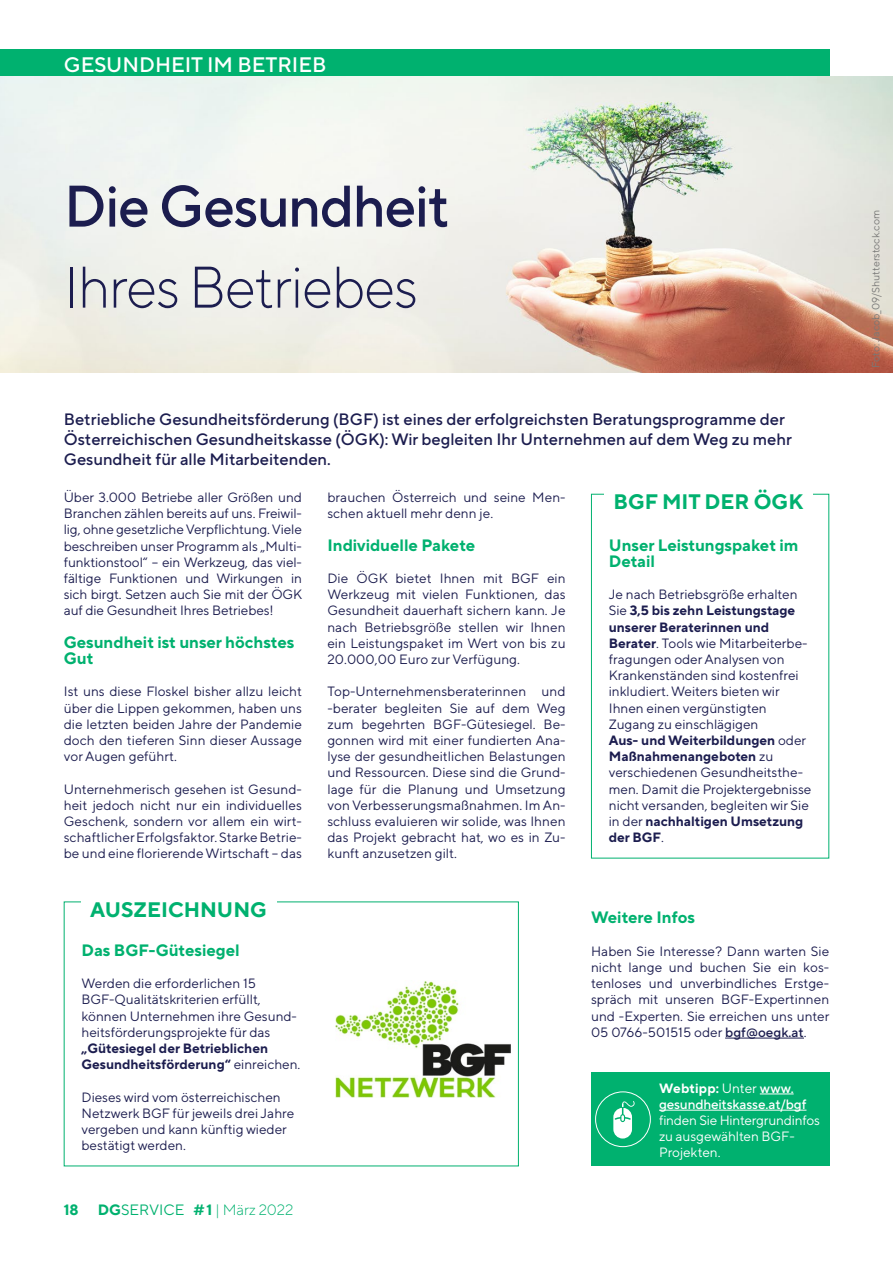
<style>
.page{position:relative;width:893px;height:1263px;background:#fff}
.page>*{position:absolute;margin:0;border:0;box-sizing:border-box;transform-origin:0 0}
.Ueberschrift_1_HL_GiB_H1{font:300 58.5px/81px "TT Norms Pro";letter-spacing:-.025em;color:#1c1d4f}
.HL-Kasten_HL-Kasten_H2{font:700 21px "TT Norms Pro";color:#00b16f}
.t1{font:500 21px "TT Norms Pro";color:#fff}
.Einleitung_Einleitung_P{font:500 16.5px/19.8px "TT Norms Pro";color:#1c1d4f}
.Zwischentitel_ZT-H2{font:700 16.5px/16.2px "TT Norms Pro";color:#00b16f}
.Zwischentitel_ZT-H3{font:700 16.5px/16.2px "TT Norms Pro";color:#00b16f}
.t2{font:300 15px "TT Norms Pro";color:#00b16f}
.t3{font:700 15px "TT Norms Pro";color:#00b16f}
.Lauftext_LT_Blocksatz_P{font:13.5px/16.2px "TT Norms Pro";letter-spacing:.005em;color:#1c1d4f;text-align:justify}
.Lauftext_LT_libu_P{font:13.5px/16.2px "TT Norms Pro";color:#1c1d4f}
.Lauftext_LT_AP-Web_P{font:13.5px/16.2px "TT Norms Pro";letter-spacing:-.01em;color:#fff}
.t4{font:10.5px "TT Norms Pro";color:#787877}
.s1{font-weight:500}
.s2{font-weight:700}
.s3{font-weight:400}
</style>
<div class="page">
<div style="left:0;top:49px;width:829px;height:32px;background:#00b16f"></div>
<img style="left:336px;top:981px;width:174px;height:117px">
<img style="left:0;top:77px;width:893px;height:295px">
<div style="left:591px;top:494px;width:238px;height:364px;border:1px solid #00b16f"></div>
<div style="left:604px;top:489px;width:208px;height:26px;background:#fff"></div>
<hr style="left:725px;top:1038px;width:79px;height:1px;background:#1c1d4f">
<div style="left:591px;top:1072px;width:238px;height:94px;background:#00b16f"></div>
<hr style="left:760px;top:1093px;width:34px;height:1px;background:#fff">
<hr style="left:659px;top:1110px;width:147px;height:1px;background:#fff">
<div style="left:595px;top:1091px;width:56px;height:56px;border:1px solid #fff;border-radius:50%"></div>
<svg style="left:613px;top:1101px;width:22px;height:37px"></svg>
<h2 class="t1" style="left:64px;top:51px;width:264px">GESUNDHEIT IM BETRIEB</h2>
<h1 class="Ueberschrift_1_HL_GiB_H1" style="left:64px;top:164px;width:388px"><span class="s1">Die Gesundheit<br></span>Ihres Betriebes</h1>
<p class="Einleitung_Einleitung_P" style="left:64px;top:409px;width:730px">Betriebliche Gesundheitsförderung (BGF) ist eines der erfolgreichsten Beratungsprogramme der<br>Österreichischen Gesundheitskasse (ÖGK): Wir begleiten Ihr Unternehmen auf dem Weg zu mehr<br>Gesundheit für alle Mitarbeitenden.</p>
<p class="Lauftext_LT_Blocksatz_P" style="left:64px;top:489px;width:240px">Über 3.000 Betriebe aller Größen und Branchen zählen bereits auf uns. Freiwil&shy;lig, ohne gesetzliche Verpflichtung. Viele beschreiben unser Programm als „Multi&shy;funktionstool“ – ein Werkzeug, das viel&shy;fältige Funktionen und Wirkungen in sich birgt. Setzen auch Sie mit der ÖGK auf die Gesundheit Ihres Betriebes!</p>
<h2 class="Zwischentitel_ZT-H2" style="left:64px;top:633px;width:232px">Gesundheit ist unser höchstes<br>Gut</h2>
<p class="Lauftext_LT_Blocksatz_P" style="left:64px;top:683px;width:240px">Ist uns diese Floskel bisher allzu leicht über die Lippen gekommen, haben uns die letzten beiden Jahre der Pandemie doch den tieferen Sinn dieser Aussage vor Augen geführt.</p>
<p class="Lauftext_LT_Blocksatz_P" style="left:64px;top:780px;width:240px">Unternehmerisch gesehen ist Gesund&shy;heit jedoch nicht nur ein individuelles Geschenk, sondern vor allem ein wirt&shy;schaftlicher Erfolgsfaktor. Starke Betrie&shy;be und eine florierende Wirtschaft – das</p>
<h2 class="HL-Kasten_HL-Kasten_H2" style="left:614px;top:488px;width:191px">BGF MIT DER ÖGK</h2>
<p class="Lauftext_LT_Blocksatz_P" style="left:327px;top:489px;width:240px">brauchen Österreich und seine Men&shy;schen aktuell mehr denn je.</p>
<h2 class="Zwischentitel_ZT-H2" style="left:327px;top:536px;width:149px">Individuelle Pakete</h2>
<p class="Lauftext_LT_Blocksatz_P" style="left:327px;top:570px;width:240px">Die ÖGK bietet Ihnen mit BGF ein Werkzeug mit vielen Funktionen, das Gesundheit dauerhaft sichern kann. Je nach Betriebsgröße stellen wir Ihnen ein Leistungspaket im Wert von bis zu 20.000,00 Euro zur Verfügung.</p>
<p class="Lauftext_LT_Blocksatz_P" style="left:327px;top:683px;width:240px">Top-Unternehmensberaterinnen und -berater begleiten Sie auf dem Weg zum begehrten BGF-Gütesiegel. Be&shy;gonnen wird mit einer fundierten Ana&shy;lyse der gesundheitlichen Belastungen und Ressourcen. Diese sind die Grund&shy;lage für die Planung und Umsetzung von Verbesserungsmaßnahmen. Im An&shy;schluss evaluieren wir solide, was Ihnen das Projekt gebracht hat, wo es in Zu&shy;kunft anzusetzen gilt.</p>
<h3 class="Zwischentitel_ZT-H3" style="left:609px;top:536px;width:191px">Unser Leistungspaket im<br>Detail</h3>
<p class="Lauftext_LT_libu_P" style="left:609px;top:586px;width:204px">Je nach Betriebsgröße erhalten<br>Sie <span class="s2">3,5 bis zehn Leistungstage unserer Beraterinnen und<br>Berater</span>. Tools wie Mitarbeiterbe&shy;fragungen oder Analysen von<br>Krankenständen sind kostenfrei inkludiert. Weiters bieten wir<br>Ihnen einen vergünstigten<br>Zugang zu einschlägigen<br><span class="s2">Aus- und Weiterbildungen</span> oder<br><span class="s2">Maßnahmenangeboten</span> zu verschiedenen Gesundheitsthe&shy;men. Damit die Projektergebnisse nicht versanden, begleiten wir Sie in der <span class="s2">nachhaltigen Umsetzung der BGF</span>.</p>
<h2 class="HL-Kasten_HL-Kasten_H2" style="left:90px;top:896px;width:178px">AUSZEICHNUNG</h2>
<h3 class="Zwischentitel_ZT-H3" style="left:82px;top:941px;width:160px">Das BGF-Gütesiegel</h3>
<p class="Lauftext_LT_libu_P" style="left:82px;top:975px;width:220px">Werden die erforderlichen 15<br>BGF-Qualitätskriterien erfüllt, können Unternehmen ihre Gesund&shy;heitsförderungsprojekte für das <span class="s2">„Gütesiegel der Betrieblichen Gesundheitsförderung“</span> einreichen.</p>
<p class="Lauftext_LT_libu_P" style="left:82px;top:1088px;width:214px">Dieses wird vom österreichischen<br>Netzwerk BGF für jeweils drei Jahre vergeben und kann künftig wieder bestätigt werden.</p>
<p class="t3" style="left:64px;top:1200px;width:17px">18</p>
<p class="t2" style="left:98px;top:1200px;width:197px"><span class="s2">DG</span><span class="s3">SERVICE</span> <span class="s2">#1</span> | März 2022</p>
<h2 class="Zwischentitel_ZT-H2" style="left:591px;top:909px;width:106px">Weitere Infos</h2>
<p class="Lauftext_LT_Blocksatz_P" style="left:591px;top:942px;width:240px">Haben Sie Interesse? Dann warten Sie nicht lange und buchen Sie ein kos&shy;tenloses und unverbindliches Erstge&shy;spräch mit unseren BGF-Expertinnen und -Experten. Sie erreichen uns unter 05 0766-501515 oder <span class="s1">bgf@oegk.at</span>.</p>
<p class="Lauftext_LT_AP-Web_P" style="left:659px;top:1079px;width:162px"><span class="s2">Webtipp:</span> Unter <span class="s1">www. gesundheitskasse.at/bgf </span>finden Sie Hintergrundinfos zu ausgewählten BGF-<br>Projekten.</p>
<p class="t4" style="left:869px;top:368px;width:159px;rotate:-90deg">Foto: Jacob_09/Shutterstock.com</p>
</div>
